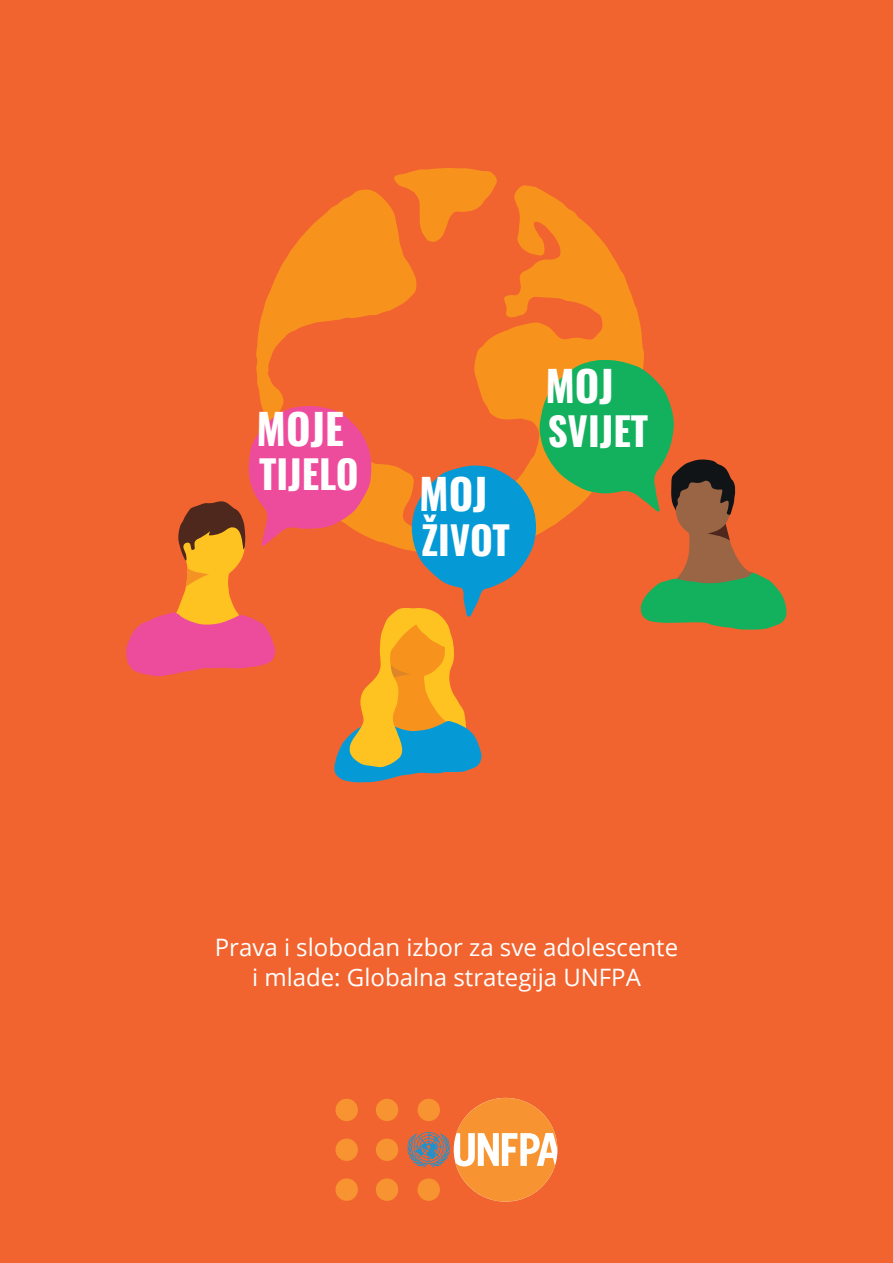
<style>
.page{position:relative;width:893px;height:1263px;background:#f2642f}
.page>*{position:absolute;margin:0;border:0;box-sizing:border-box;transform-origin:0 0}
.t1{font:700 42px "Oswald";color:#fff}
.t2{font:700 39px "Oswald";color:#fff}
.t3{font:24px/30px "Open Sans";color:#fff;text-align:center}
</style>
<div class="page">
<svg style="left:256px;top:189px;width:161px;height:171px;fill:#f7931d"></svg>
<svg style="left:393px;top:168px;width:104px;height:74px"></svg>
<svg style="left:474px;top:185px;width:170px;height:175px"></svg>
<svg style="left:126px;top:360px;width:661px;height:422px"></svg>
<div style="left:376px;top:1138px;width:22px;height:23px;background:#f79330;border-radius:50%"></div>
<div style="left:376px;top:1178px;width:22px;height:23px;background:#f79330;border-radius:50%"></div>
<div style="left:376px;top:1099px;width:22px;height:22px;background:#f79330;border-radius:50%"></div>
<div style="left:335px;top:1138px;width:23px;height:23px;background:#f79330;border-radius:50%"></div>
<div style="left:335px;top:1178px;width:23px;height:23px;background:#f79330;border-radius:50%"></div>
<div style="left:335px;top:1099px;width:23px;height:22px;background:#f79330;border-radius:50%"></div>
<svg style="left:407px;top:1098px;width:150px;height:103px"></svg>
<h1 class="t1" style="left:257px;top:396px;width:89px">MOJE</h1>
<h2 class="t2" style="left:259px;top:444px;width:101px">TIJELO</h2>
<h1 class="t1" style="left:419px;top:461px;width:70px">MOJ</h1>
<h2 class="t2" style="left:422px;top:509px;width:90px">ŽIVOT</h2>
<h1 class="t1" style="left:545px;top:353px;width:70px">MOJ</h1>
<h2 class="t2" style="left:548px;top:401px;width:102px">SVIJET</h2>
<p class="t3" style="left:215px;top:935px;width:465px">Prava i slobodan izbor za sve adolescente i mlade: Globalna strategija UNFPA</p>
</div>
